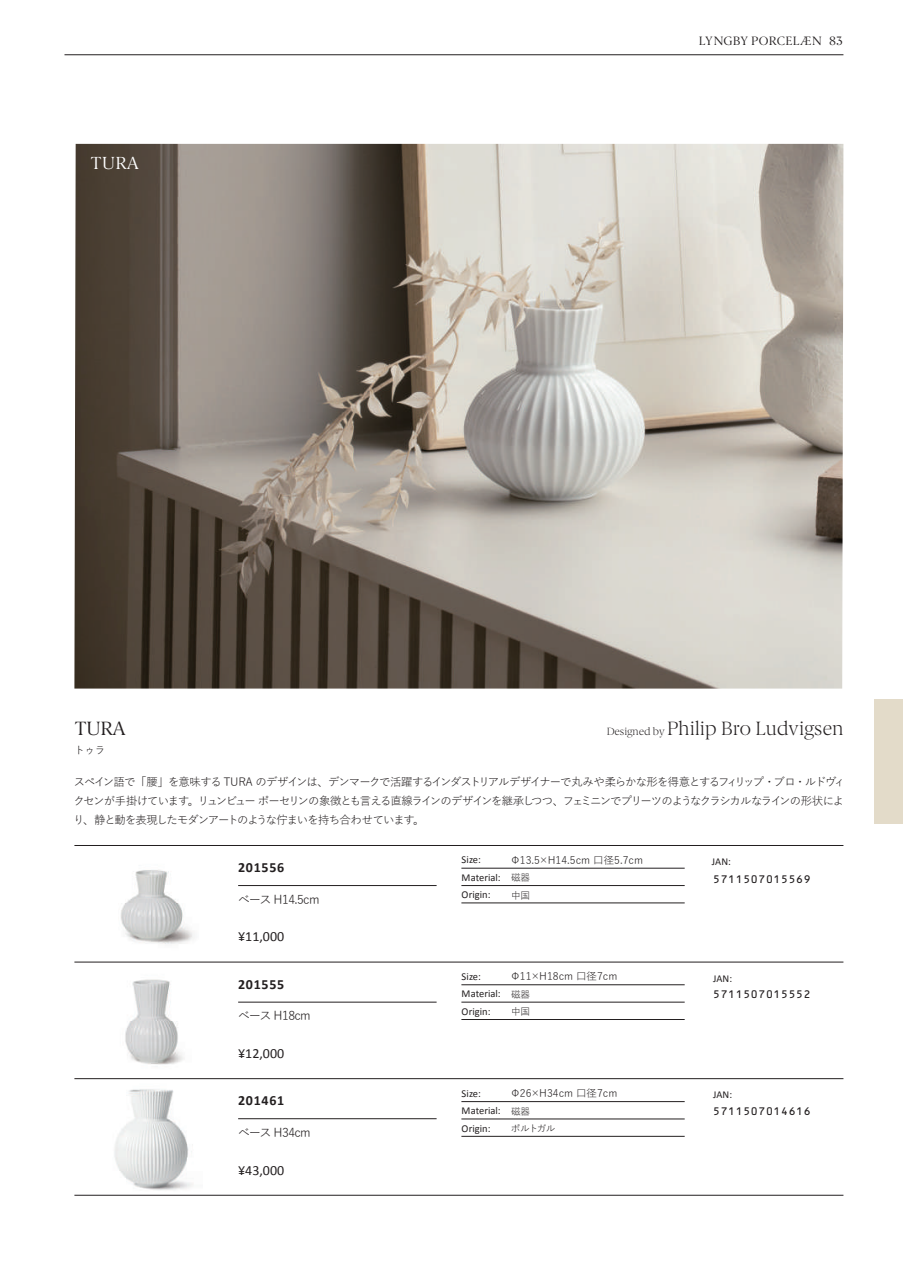
<style>
.page{position:relative;width:903px;height:1275px;background:#fff}
.page>*{position:absolute;margin:0;border:0;box-sizing:border-box;transform-origin:0 0}
.t1{font:300 19.25px "Berlingske Serif";color:#231f20}
.t2{font:19.25px "Berlingske Serif";color:#231f20}
.t3{font:17.5px "Berlingske Serif";color:#fff}
.t4{font:14px "Calibri";color:#231f20}
.t5{font:700 14px "Calibri";letter-spacing:.05em;color:#231f20}
.t6{font:12.25px "Yu Go Pr 6 N";letter-spacing:-.05em;color:#231f20}
.t7{font:12.25px "Berlingske Serif";letter-spacing:.025em;color:#231f20}
.t8{font:11.38px/19.2px "Yu Go Pr 6 N";letter-spacing:-.085em;color:#231f20;text-align:justify}
.t9{font:10.5px/17.5px "Calibri";color:#231f20}
.t10{font:10.5px "Yu Go Pr 6 N";color:#231f20}
.t11{font:10.5px "OCRB Std";color:#231f20}
.t12{font:9.62px/17.5px "Yu Go Pr 6 N";color:#231f20}
.s1{font-size:10.5px}
</style>
<div class="page">
<hr style="left:64px;top:54px;width:779px;height:1px;background:#231f20">
<div style="left:875px;top:699px;width:28px;height:124px;background:#e3dbc9"></div>
<hr style="left:74px;top:845px;width:769px;height:1px;background:#231f20">
<img style="left:120px;top:870px;width:74px;height:74px">
<hr style="left:238px;top:885px;width:199px;height:1px;background:#231f20">
<hr style="left:461px;top:868px;width:224px;height:1px;background:#231f20">
<hr style="left:461px;top:885px;width:224px;height:1px;background:#231f20">
<hr style="left:461px;top:903px;width:224px;height:1px;background:#231f20">
<hr style="left:461px;top:984px;width:224px;height:1px;background:#231f20">
<hr style="left:461px;top:1002px;width:224px;height:1px;background:#231f20">
<hr style="left:461px;top:1019px;width:224px;height:1px;background:#231f20">
<hr style="left:461px;top:1101px;width:224px;height:1px;background:#231f20">
<hr style="left:461px;top:1119px;width:224px;height:1px;background:#231f20">
<hr style="left:461px;top:1136px;width:224px;height:1px;background:#231f20">
<hr style="left:74px;top:962px;width:769px;height:1px;background:#231f20">
<img style="left:125px;top:979px;width:59px;height:86px">
<hr style="left:238px;top:1002px;width:199px;height:1px;background:#231f20">
<hr style="left:74px;top:1078px;width:769px;height:1px;background:#231f20">
<img style="left:114px;top:1089px;width:79px;height:101px">
<hr style="left:238px;top:1118px;width:199px;height:1px;background:#231f20">
<hr style="left:74px;top:1195px;width:769px;height:1px;background:#231f20">
<img style="left:74px;top:144px;width:769px;height:545px">
<h2 class="t3" style="left:91px;top:151px;width:50px">TURA</h2>
<h1 class="t2" style="left:74px;top:715px;width:53px">TURA</h1>
<p class="t10" style="left:74px;top:740px;width:32px">トゥラ</p>
<p class="t7" style="left:699px;top:33px;width:146px">LYNGBY PORCELÆN 83</p>
<h1 class="t1" style="left:607px;top:715px;width:238px"><span class="s1">Designed by</span> Philip Bro Ludvigsen</h1>
<p class="t8" style="left:73px;top:770px;width:773px">スペイン語で「腰」を意味する TURA のデザインは、デンマークで活躍するインダストリアルデザイナーで丸みや柔らかな形を得意とするフィリップ・ブロ・ルドヴィクセンが手掛けています。リュンビュー ポーセリンの象徴とも言える直線ラインのデザインを継承しつつ、フェミニンでプリーツのようなクラシカルなラインの形状により、静と動を表現したモダンアートのような佇まいを持ち合わせています。</p>
<p class="t5" style="left:238px;top:858px;width:48px">201556</p>
<p class="t6" style="left:238px;top:888px;width:83px">ベース H14.5cm</p>
<p class="t4" style="left:238px;top:928px;width:48px">¥11,000</p>
<p class="t5" style="left:238px;top:975px;width:48px">201555</p>
<p class="t6" style="left:238px;top:1004px;width:75px">ベース H18cm</p>
<p class="t4" style="left:238px;top:1044px;width:48px">¥12,000</p>
<p class="t5" style="left:238px;top:1091px;width:48px">201461</p>
<p class="t6" style="left:238px;top:1121px;width:75px">ベース H34cm</p>
<p class="t4" style="left:238px;top:1161px;width:48px">¥43,000</p>
<p class="t9" style="left:462px;top:851px;width:41px">Size:<br>Material:<br>Origin:</p>
<p class="t10" style="left:510px;top:850px;width:134px">Φ13.5×H14.5cm 口径5.7cm</p>
<p class="t12" style="left:511px;top:868px;width:21px">磁器中国</p>
<p class="t9" style="left:712px;top:853px;width:21px">JAN:</p>
<p class="t11" style="left:713px;top:874px;width:100px">5711507015569</p>
<p class="t9" style="left:462px;top:967px;width:41px">Size:<br>Material:<br>Origin:</p>
<p class="t10" style="left:510px;top:967px;width:109px">Φ11×H18cm 口径7cm</p>
<p class="t12" style="left:511px;top:984px;width:21px">磁器中国</p>
<p class="t9" style="left:713px;top:970px;width:21px">JAN:</p>
<p class="t11" style="left:713px;top:989px;width:100px">5711507015552</p>
<p class="t9" style="left:462px;top:1084px;width:41px">Size:<br>Material:<br>Origin:</p>
<p class="t10" style="left:510px;top:1084px;width:109px">Φ26×H34cm 口径7cm</p>
<p class="t12" style="left:511px;top:1101px;width:46px">磁器<br>ポルトガル</p>
<p class="t9" style="left:713px;top:1086px;width:21px">JAN:</p>
<p class="t11" style="left:713px;top:1106px;width:100px">5711507014616</p>
</div>
